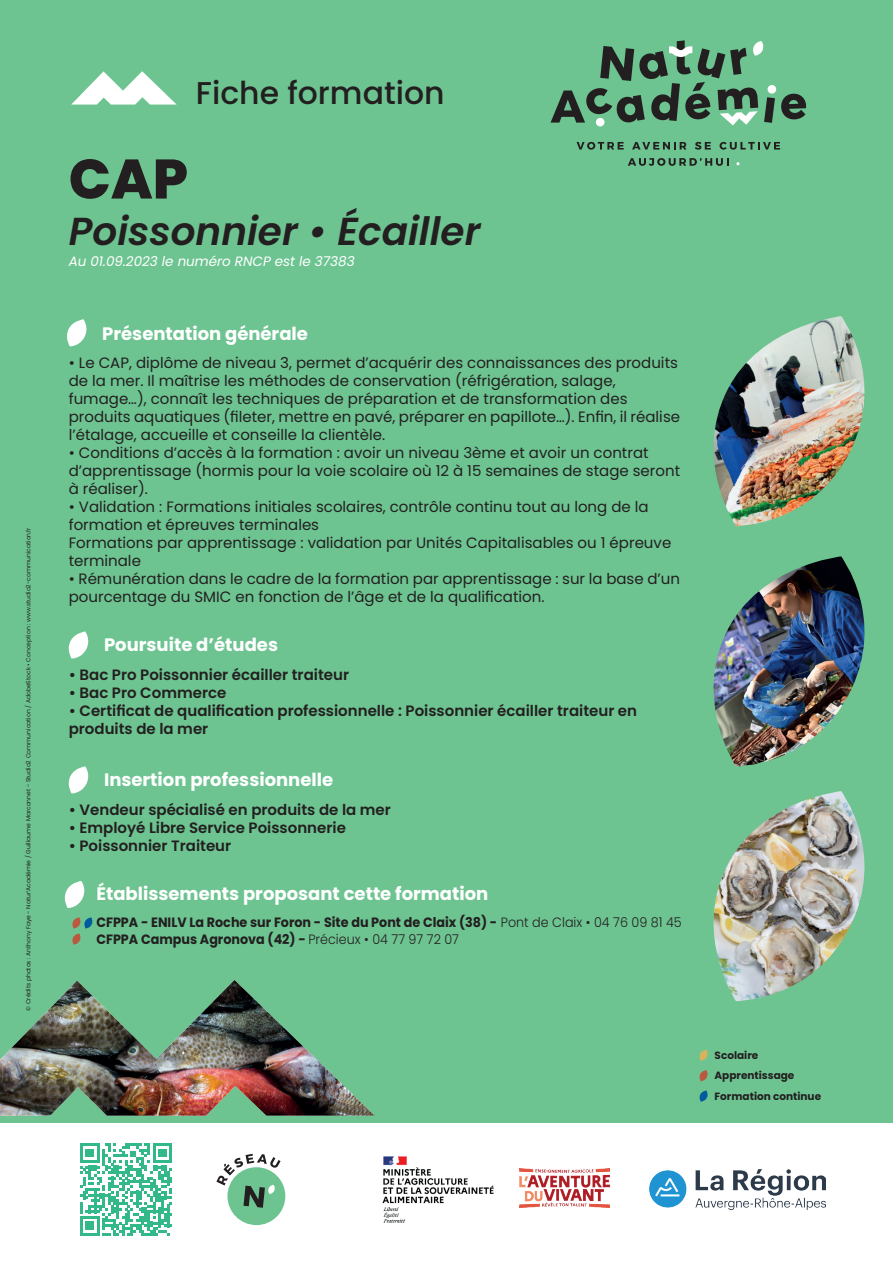
<style>
.page{position:relative;width:893px;height:1263px;background:#fff}
.page>*{position:absolute;margin:0;border:0;box-sizing:border-box;transform-origin:0 0}
.t1{font:800 55.5px "Poppins";color:#231f20}
.t2{font:italic 600 39px "Poppins";color:#231f20}
.t3{font:500 31.5px "Poppins";color:#231f20}
.t4{font:700 18px "Poppins";color:#fff}
.t5{font:15px/18px "Poppins";color:#231f20}
.t6{font:600 15px/18px "Poppins";color:#231f20}
.t7{font:700 13.5px/16.2px "Poppins";color:#231f20;scale:.94 1}
.t8{font:italic 13.5px "Poppins";color:#fff}
.t9{font:700 10.5px/20.4px "Poppins";color:#231f20}
.t10{font:6px "Poppins";color:#231f20}
.s1{font-weight:300}
</style>
<div class="page">
<div style="left:0;top:0;width:893px;height:1122px;background:#6dc491"></div>
<svg style="left:71px;top:71px;width:106px;height:34px"></svg>
<svg style="left:577px;top:142px;width:47px;height:8px"></svg>
<svg style="left:632px;top:142px;width:54px;height:8px"></svg>
<svg style="left:695px;top:142px;width:16px;height:8px"></svg>
<svg style="left:719px;top:142px;width:61px;height:8px"></svg>
<svg style="left:628px;top:158px;width:101px;height:8px"></svg>
<svg style="left:781px;top:93px;width:25px;height:27px"></svg>
<svg style="left:551px;top:40px;width:224px;height:86px"></svg>
<svg style="left:67px;top:319px;width:20px;height:27px"></svg>
<img style="left:714px;top:316px;width:150px;height:210px">
<img style="left:714px;top:556px;width:150px;height:210px">
<svg style="left:68px;top:631px;width:21px;height:28px"></svg>
<svg style="left:68px;top:766px;width:21px;height:27px"></svg>
<svg style="left:64px;top:881px;width:21px;height:27px"></svg>
<img style="left:714px;top:791px;width:150px;height:210px">
<img style="left:382px;top:1156px;width:112px;height:67px">
<div style="left:227px;top:1167px;width:58px;height:58px;background:#6dc491;border-radius:50%"></div>
<svg style="left:216px;top:1154px;width:65px;height:54px"></svg>
<img style="left:520px;top:1169px;width:89px;height:39px">
<img style="left:649px;top:1169px;width:176px;height:41px">
<svg style="left:80px;top:1143px;width:92px;height:93px"></svg>
<svg style="left:699px;top:1070px;width:9px;height:11px"></svg>
<svg style="left:699px;top:1050px;width:9px;height:11px"></svg>
<svg style="left:699px;top:1090px;width:9px;height:12px"></svg>
<svg style="left:72px;top:917px;width:21px;height:28px"></svg>
<img style="left:0;top:980px;width:375px;height:136px">
<p class="t10" style="left:25px;top:1011px;width:485px;rotate:-90deg">© Crédits photos : Anthony Faye - Natur’Académie / Guillaume Marconnet - Studio2 Communication / AdobeStock • Conception : www.studio2-communication.fr</p>
<h3 class="t3" style="left:196px;top:75px;width:250px">Fiche formation</h3>
<h1 class="t1" style="left:69px;top:147px;width:121px">CAP</h1>
<h2 class="t2" style="left:69px;top:209px;width:413px">Poissonnier • Écailler</h2>
<p class="t8" style="left:69px;top:254px;width:287px">Au 01.09.2023 le numéro RNCP est le 37383</p>
<p class="t4" style="left:102px;top:323px;width:207px">Présentation générale</p>
<p class="t5" style="left:69px;top:353px;width:613px">• Le CAP, diplôme de niveau 3, permet d’acquérir des connaissances des produits de la mer. Il maîtrise les méthodes de conservation (réfrigération, salage, fumage…), connaît les techniques de préparation et de transformation des produits aquatiques (fileter, mettre en pavé, préparer en papillote…). Enfin, il réalise l’étalage, accueille et conseille la clientèle.</p>
<p class="t5" style="left:69px;top:443px;width:613px">• Conditions d’accès à la formation : avoir un niveau 3ème et avoir un contrat d’apprentissage (hormis pour la voie scolaire où 12 à 15 semaines de stage seront à réaliser).</p>
<p class="t5" style="left:69px;top:497px;width:604px">• Validation : Formations initiales scolaires, contrôle continu tout au long de la formation et épreuves terminales<br>Formations par apprentissage : validation par Unités Capitalisables ou 1 épreuve terminale</p>
<p class="t5" style="left:69px;top:569px;width:613px">• Rémunération dans le cadre de la formation par apprentissage : sur la base d’un pourcentage du SMIC en fonction de l’âge et de la qualification.</p>
<p class="t4" style="left:104px;top:634px;width:175px">Poursuite d’études</p>
<p class="t6" style="left:69px;top:666px;width:282px">• Bac Pro Poissonnier écailler traiteur</p>
<p class="t6" style="left:69px;top:684px;width:159px">• Bac Pro Commerce</p>
<p class="t6" style="left:69px;top:702px;width:570px">• Certificat de qualification professionnelle : Poissonnier écailler traiteur en produits de la mer</p>
<p class="t4" style="left:104px;top:769px;width:231px">Insertion professionnelle</p>
<p class="t6" style="left:69px;top:800px;width:324px">• Vendeur spécialisé en produits de la mer</p>
<p class="t6" style="left:69px;top:818px;width:279px">• Employé Libre Service Poissonnerie</p>
<p class="t6" style="left:69px;top:836px;width:164px">• Poissonnier Traiteur</p>
<p class="t4" style="left:96px;top:883px;width:393px">Établissements proposant cette formation</p>
<p class="t7" style="left:96px;top:914px;width:624px">CFPPA - ENILV La Roche sur Foron - Site du Pont de Claix (38) - <span class="s1">Pont de Claix • 04 76 09 81 45<br></span>CFPPA Campus Agronova (42) - <span class="s1">Précieux • 04 77 97 72 07</span></p>
<p class="t9" style="left:714px;top:1045px;width:108px">Scolaire<br>Apprentissage<br>Formation continue</p>
</div>
